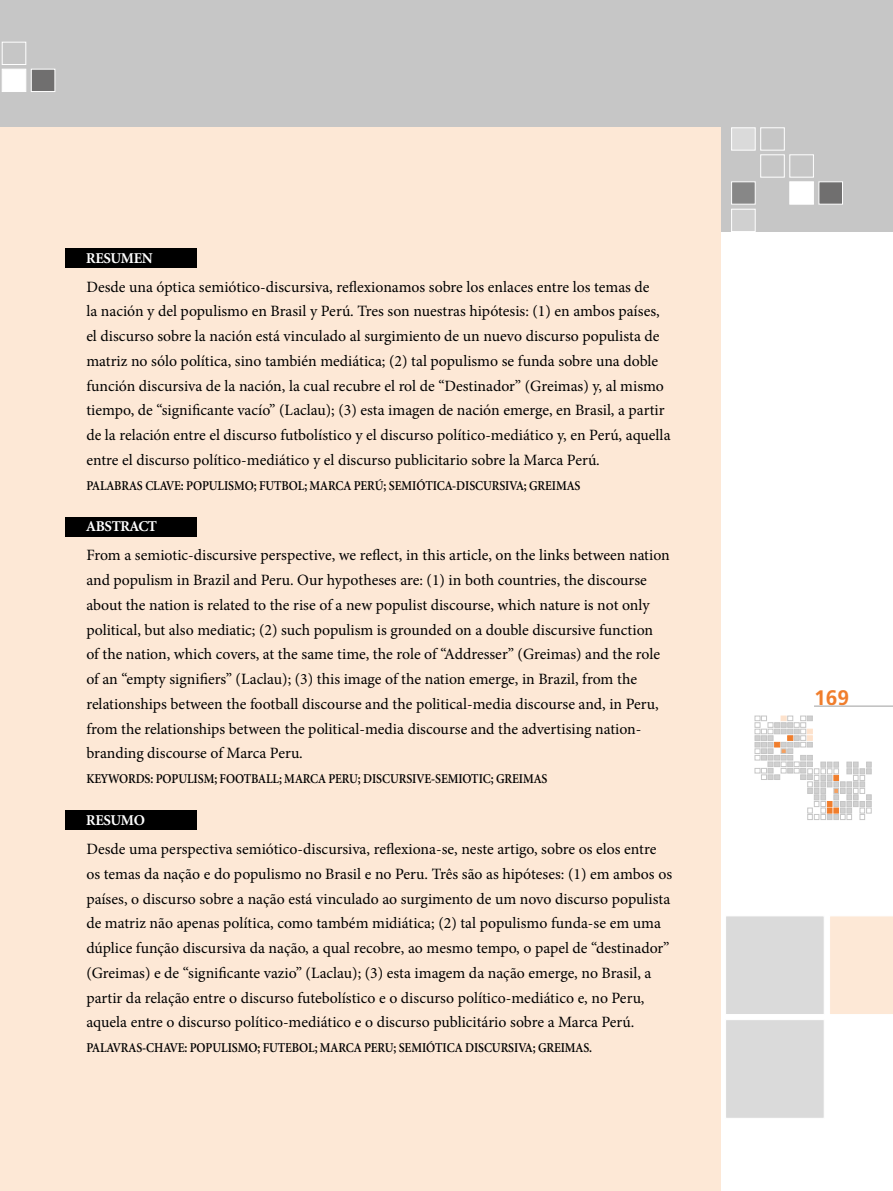
<style>
.page{position:relative;width:893px;height:1191px;background:#fff}
.page>*{position:absolute;margin:0;border:0;box-sizing:border-box;transform-origin:0 0}
.t1{font:700 21px "Frutiger";color:#f07e2d}
.t2{font:15.75px/24.8px "Minion Pro";color:#000}
.t3{font:700 15px "Minion";letter-spacing:-.025em;color:#fff}
.t4{font:600 13.5px "Minion";letter-spacing:-.01em;color:#000;scale:.9 1}
</style>
<div class="page">
<svg style="left:755px;top:716px;width:116px;height:103px"></svg>
<hr style="left:814px;top:706px;width:79px;height:1px;background:#bcbcbc">
<div style="left:0;top:0;width:893px;height:232px;background:#c6c6c6"></div>
<div style="left:725px;top:915px;width:100px;height:100px;background:#dadada;border:1px solid #fff"></div>
<div style="left:830px;top:916px;width:63px;height:98px;background:#fde8d6"></div>
<div style="left:731px;top:182px;width:24px;height:22px;background:#878787"></div>
<div style="left:790px;top:182px;width:24px;height:22px;background:#fff"></div>
<div style="left:819px;top:182px;width:24px;height:22px;background:#706f6f"></div>
<div style="left:760px;top:155px;width:24px;height:22px;border:1px solid #fff"></div>
<div style="left:790px;top:155px;width:24px;height:22px;border:1px solid #fff"></div>
<div style="left:731px;top:128px;width:24px;height:22px;background:#dadada;border:1px solid #fff"></div>
<div style="left:760px;top:128px;width:24px;height:22px;border:1px solid #fff"></div>
<div style="left:731px;top:209px;width:24px;height:23px;background:#d0d0d0;border:1px solid #fff"></div>
<div style="left:2px;top:69px;width:24px;height:23px;background:#fff"></div>
<div style="left:31px;top:69px;width:24px;height:23px;background:#706f6f;border:1px solid #fff"></div>
<div style="left:2px;top:42px;width:24px;height:23px;border:1px solid #fff"></div>
<div style="left:725px;top:1019px;width:100px;height:99px;background:#dadada;border:1px solid #fff"></div>
<div style="left:0;top:128px;width:721px;height:1063px;background:#fde8d6"></div>
<div style="left:65px;top:248px;width:131px;height:20px;background:#000"></div>
<div style="left:65px;top:517px;width:131px;height:19px;background:#000"></div>
<div style="left:66px;top:810px;width:131px;height:20px;background:#000"></div>
<p class="t3" style="left:86px;top:250px;width:68px">RESUMEN</p>
<p class="t2" style="left:86px;top:274px;width:586px">Desde una óptica semiótico-discursiva, reflexionamos sobre los enlaces entre los temas de<br>la nación y del populismo en Brasil y Perú. Tres son nuestras hipótesis: (1) en ambos países, el discurso sobre la nación está vinculado al surgimiento de un nuevo discurso populista de matriz no sólo política, sino también mediática; (2) tal populismo se funda sobre una doble función discursiva de la nación, la cual recubre el rol de “Destinador” (Greimas) y, al mismo tiempo, de “significante vacío” (Laclau); (3) esta imagen de nación emerge, en Brasil, a partir de la relación entre el discurso futbolístico y el discurso político-mediático y, en Perú, aquella entre el discurso político-mediático y el discurso publicitario sobre la Marca Perú.</p>
<p class="t4" style="left:86px;top:478px;width:551px">PALABRAS CLAVE: POPULISMO; FUTBOL; MARCA PERÚ; SEMIÓTICA-DISCURSIVA; GREIMAS</p>
<p class="t3" style="left:86px;top:519px;width:72px">ABSTRACT</p>
<p class="t2" style="left:86px;top:543px;width:585px">From a semiotic-discursive perspective, we reflect, in this article, on the links between nation and populism in Brazil and Peru. Our hypotheses are: (1) in both countries, the discourse about the nation is related to the rise of a new populist discourse, which nature is not only political, but also mediatic; (2) such populism is grounded on a double discursive function<br>of the nation, which covers, at the same time, the role of “Addresser” (Greimas) and the role of an “empty signifiers” (Laclau); (3) this image of the nation emerge, in Brazil, from the relationships between the football discourse and the political-media discourse and, in Peru, from the relationships between the political-media discourse and the advertising nation&shy;branding discourse of Marca Peru.</p>
<p class="t4" style="left:86px;top:772px;width:514px">KEYWORDS: POPULISM; FOOTBALL; MARCA PERU; DISCURSIVE-SEMIOTIC; GREIMAS</p>
<p class="t3" style="left:86px;top:812px;width:60px">RESUMO</p>
<p class="t2" style="left:86px;top:836px;width:587px">Desde uma perspectiva semiótico-discursiva, reflexiona-se, neste artigo, sobre os elos entre os temas da nação e do populismo no Brasil e no Peru. Três são as hipóteses: (1) em ambos os países, o discurso sobre a nação está vinculado ao surgimento de um novo discurso populista de matriz não apenas política, como também midiática; (2) tal populismo funda-se em uma dúplice função discursiva da nação, a qual recobre, ao mesmo tempo, o papel de “destinador” (Greimas) e de “significante vazio” (Laclau); (3) esta imagem da nação emerge, no Brasil, a partir da relação entre o discurso futebolístico e o discurso político-mediático e, no Peru, aquela entre o discurso político-mediático e o discurso publicitário sobre a Marca Perú.</p>
<p class="t4" style="left:86px;top:1041px;width:564px">PALAVRAS-CHAVE: POPULISMO; FUTEBOL; MARCA PERU; SEMIÓTICA DISCURSIVA; GREIMAS.</p>
<h1 class="t1" style="left:814px;top:685px;width:37px">169</h1>
</div>
